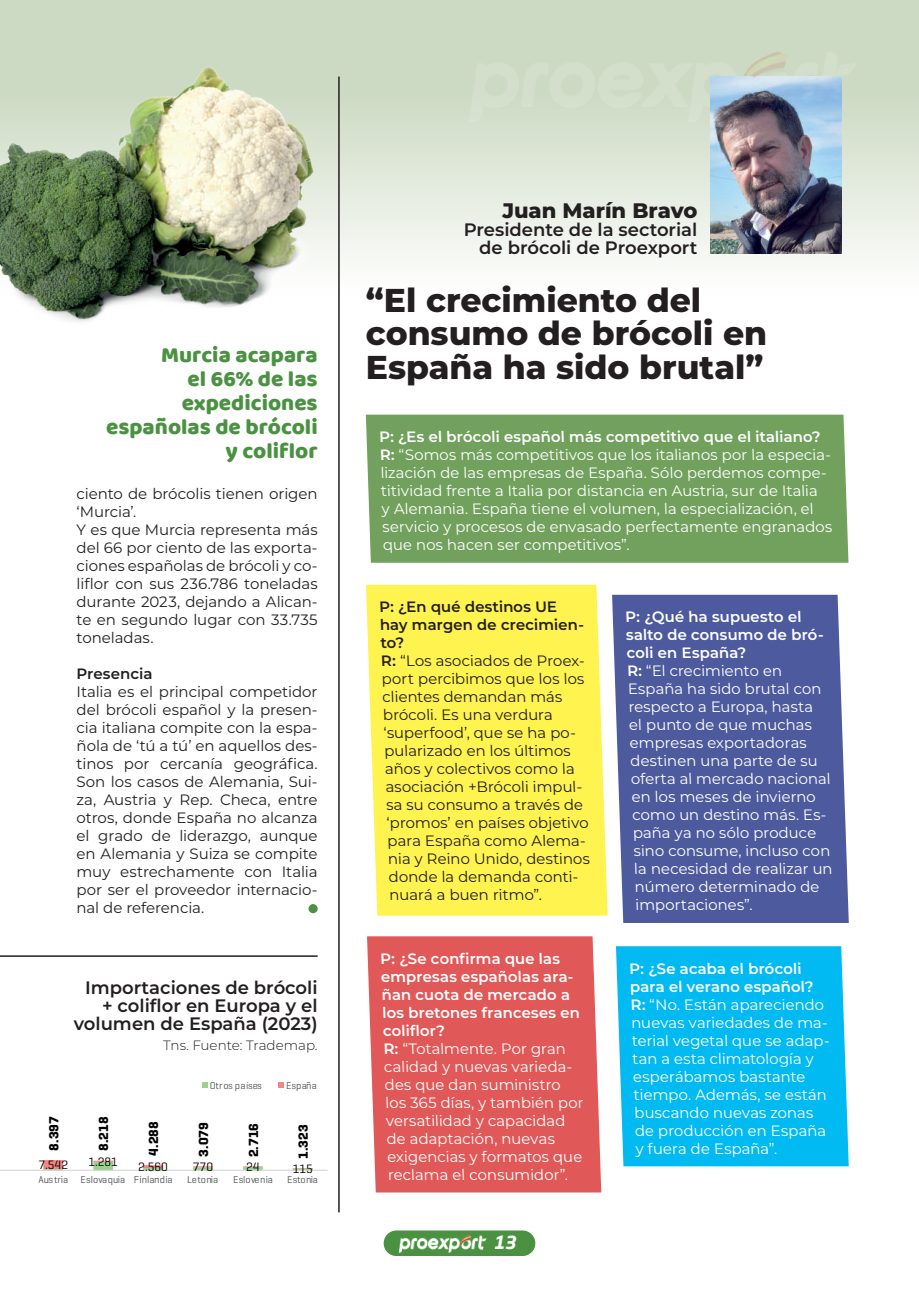
<style>
.page{position:relative;width:919px;height:1289px;background:#fff}
.page>*{position:absolute;margin:0;border:0;box-sizing:border-box;transform-origin:0 0}
.t1{font:800 33px/33px "Montserrat";color:#231f20}
.t2{font:800 22.5px/24px "Baloo Chettan 2";color:#4a9242;text-align:right}
.t3{font:800 21px "Montserrat";color:#231f20}
.t4{font:600 18px/18px "Montserrat";color:#231f20;text-align:right}
.t5{font:italic 700 18px "Neo Sans Pro";color:#fff}
.t6{font:15px/18px "Montserrat";color:#fff}
.t7{font:15px/18px "Montserrat";letter-spacing:-.005em;color:#231f20}
.t8{font:600 15px "Montserrat";letter-spacing:.01em;color:#fff}
.t9{font:600 15px "Montserrat";color:#231f20}
.t10{font:700 13.5px "Geogrotesque";color:#000001}
.t11{font:300 13.5px "Montserrat";color:#231f20}
.t12{font:12.3px "Geogrotesque";color:#000001}
.t13{font:10.2px "Geogrotesque";letter-spacing:-.005em;color:#515455}
.s1{font-weight:600}
</style>
<div class="page">
<div style="left:0;top:0;width:918px;height:296px;background:linear-gradient(to bottom,#c2d2b6,#fafbf9)"></div>
<div style="left:383px;top:1230px;width:152px;height:25px;background:#4a9242;border-radius:13px"></div>
<img style="left:398px;top:1235px;width:89px;height:18px">
<img style="left:454px;top:35px;width:416px;height:97px">
<svg style="left:43px;top:1160px;width:270px;height:9px"></svg>
<hr style="left:0;top:1169px;width:327px;height:1px;background:#cfd1d0">
<svg style="left:202px;top:1082px;width:6px;height:6px"></svg>
<svg style="left:278px;top:1082px;width:5px;height:6px"></svg>
<hr style="left:338px;top:77px;width:1px;height:1135px;background:#231f20">
<div style="left:365px;top:414px;width:483px;height:148px;background:#71a15d"></div>
<div style="left:616px;top:946px;width:232px;height:220px;background:#00baf1"></div>
<div style="left:366px;top:585px;width:242px;height:330px;background:#fff34f"></div>
<div style="left:612px;top:594px;width:237px;height:329px;background:#4d5a9e"></div>
<div style="left:367px;top:936px;width:234px;height:256px;background:#e05857"></div>
<hr style="left:0;top:955px;width:317px;height:1px;background:#231f20">
<div style="left:308px;top:904px;width:9px;height:9px;background:#4a9242;border-radius:50%"></div>
<img style="left:710px;top:77px;width:131px;height:177px">
<img style="left:0;top:54px;width:355px;height:272px">
<h2 class="t2" style="left:106px;top:342px;width:213px">Murcia acapara<br>el 66% de las expediciones españolas de brócoli y coliflor</h2>
<p class="t7" style="left:77px;top:484px;width:242px">ciento de brócolis tienen origen ‘Murcia’.<br>Y es que Murcia representa más del 66 por ciento de las exporta&shy;ciones españolas de brócoli y co&shy;liflor con sus 236.786 toneladas durante 2023, dejando a Alican&shy;te en segundo lugar con 33.735 toneladas.</p>
<p class="t9" style="left:77px;top:663px;width:77px">Presencia</p>
<p class="t7" style="left:77px;top:682px;width:242px;text-align:justify">Italia es el principal competidor del brócoli español y la presen&shy;cia italiana compite con la espa&shy;ñola de ‘tú a tú’ en aquellos des&shy;tinos por cercanía geográfica.<br>Son los casos de Alemania, Sui&shy;za, Austria y Rep. Checa, entre otros, donde España no alcanza el grado de liderazgo, aunque en Alemania y Suiza se compite muy estrechamente con Italia por ser el proveedor internacio&shy;nal de referencia.</p>
<p class="t4" style="left:74px;top:977px;width:245px">Importaciones de brócoli + coliflor en Europa y el volumen de España (2023)</p>
<p class="t11" style="left:163px;top:1036px;width:156px">Tns. Fuente: Trademap.</p>
<p class="t13" style="left:210px;top:1078px;width:53px">Otros países</p>
<p class="t13" style="left:286px;top:1078px;width:33px">España</p>
<p class="t10" style="left:45px;top:1150px;width:36px;rotate:-90deg">8.397</p>
<p class="t10" style="left:95px;top:1151px;width:36px;rotate:-90deg">8.218</p>
<p class="t10" style="left:145px;top:1155px;width:36px;rotate:-90deg">4.288</p>
<p class="t10" style="left:195px;top:1156px;width:36px;rotate:-90deg">3.079</p>
<p class="t10" style="left:245px;top:1157px;width:36px;rotate:-90deg">2.716</p>
<p class="t10" style="left:295px;top:1158px;width:36px;rotate:-90deg">1.323</p>
<p class="t13" style="left:38px;top:1173px;width:136px">Austria Eslovaquia Finlandia</p>
<p class="t13" style="left:187px;top:1173px;width:32px">Letonia</p>
<p class="t13" style="left:233px;top:1173px;width:42px">Eslovenia</p>
<p class="t13" style="left:287px;top:1173px;width:33px">Estonia</p>
<p class="t12" style="left:38px;top:1157px;width:31px">7.542</p>
<p class="t12" style="left:88px;top:1153px;width:31px">1.281</p>
<p class="t12" style="left:138px;top:1159px;width:31px">2.560</p>
<p class="t12" style="left:193px;top:1159px;width:22px">770</p>
<p class="t12" style="left:246px;top:1159px;width:15px">24</p>
<p class="t12" style="left:293px;top:1161px;width:22px">115</p>
<h3 class="t3" style="left:502px;top:195px;width:196px">Juan Marín Bravo</h3>
<p class="t4" style="left:463px;top:220px;width:235px">Presidente de la sectorial de brócoli de Proexport</p>
<h1 class="t1" style="left:366px;top:282px;width:403px">“El crecimiento del consumo de brócoli en<br>España ha sido brutal”</h1>
<p class="t6" style="left:379px;top:427px;width:455px"><span class="s1">P: ¿Es el brócoli español más competitivo que el italiano?<br>R:</span> “Somos más competitivos que los italianos por la especia&shy;lización de las empresas de España. Sólo perdemos compe&shy;titividad frente a Italia por distancia en Austria, sur de Italia<br>y Alemania. España tiene el volumen, la especialización, el servicio y procesos de envasado perfectamente engranados que nos hacen ser competitivos”.</p>
<p class="t9" style="left:379px;top:596px;width:180px">P: ¿En qué destinos UE</p>
<p class="t9" style="left:380px;top:614px;width:206px">hay margen de crecimien-</p>
<p class="t9" style="left:380px;top:632px;width:26px">to?</p>
<p class="t7" style="left:381px;top:651px;width:206px"><span class="s1">R:</span> “Los asociados de Proex-</p>
<p class="t7" style="left:382px;top:669px;width:205px">port percibimos que los los</p>
<p class="t7" style="left:382px;top:687px;width:182px">clientes demandan más</p>
<p class="t7" style="left:383px;top:705px;width:172px">brócoli. Es una verdura</p>
<p class="t7" style="left:384px;top:723px;width:194px">‘superfood’, que se ha po-</p>
<p class="t7" style="left:384px;top:741px;width:189px">pularizado en los últimos</p>
<p class="t7" style="left:385px;top:759px;width:192px">años y colectivos como la</p>
<p class="t7" style="left:385px;top:777px;width:199px">asociación +Brócoli impul-</p>
<p class="t7" style="left:386px;top:795px;width:199px">sa su consumo a través de</p>
<p class="t7" style="left:387px;top:813px;width:204px">‘promos’ en países objetivo</p>
<p class="t7" style="left:387px;top:831px;width:200px">para España como Alema-</p>
<p class="t7" style="left:388px;top:849px;width:204px">nia y Reino Unido, destinos</p>
<p class="t7" style="left:389px;top:867px;width:192px">donde la demanda conti-</p>
<p class="t7" style="left:389px;top:885px;width:155px">nuará a buen ritmo”.</p>
<p class="t8" style="left:380px;top:947px;width:182px">P: ¿Se confirma que las</p>
<p class="t8" style="left:381px;top:965px;width:195px">empresas españolas ara-</p>
<p class="t8" style="left:382px;top:983px;width:190px">ñan cuota de mercado a</p>
<p class="t8" style="left:382px;top:1001px;width:200px">los bretones franceses en</p>
<p class="t8" style="left:383px;top:1019px;width:64px">coliflor?</p>
<p class="t6" style="left:383px;top:1038px;width:184px"><span class="s1">R:</span> “Totalmente. Por gran</p>
<p class="t6" style="left:384px;top:1056px;width:190px">calidad y nuevas varieda-</p>
<p class="t6" style="left:385px;top:1074px;width:178px">des que dan suministro</p>
<p class="t6" style="left:385px;top:1092px;width:200px">los 365 días, y también por</p>
<p class="t6" style="left:386px;top:1110px;width:182px">versatilidad y capacidad</p>
<p class="t6" style="left:387px;top:1128px;width:170px">de adaptación, nuevas</p>
<p class="t6" style="left:387px;top:1146px;width:197px">exigencias y formatos que</p>
<p class="t6" style="left:388px;top:1164px;width:182px">reclama el consumidor”.</p>
<p class="t5" style="left:493px;top:1230px;width:24px">13</p>
<p class="t8" style="left:625px;top:606px;width:178px">P: ¿Qué ha supuesto el</p>
<p class="t8" style="left:626px;top:624px;width:200px">salto de consumo de bró-</p>
<p class="t8" style="left:626px;top:642px;width:122px">coli en España?</p>
<p class="t6" style="left:627px;top:661px;width:157px"><span class="s1">R:</span> “El crecimiento en</p>
<p class="t6" style="left:628px;top:679px;width:196px">España ha sido brutal con</p>
<p class="t6" style="left:628px;top:697px;width:187px">respecto a Europa, hasta</p>
<p class="t6" style="left:629px;top:715px;width:185px">el punto de que muchas</p>
<p class="t6" style="left:630px;top:733px;width:179px">empresas exportadoras</p>
<p class="t6" style="left:630px;top:751px;width:189px">destinen una parte de su</p>
<p class="t6" style="left:631px;top:769px;width:202px">oferta al mercado nacional</p>
<p class="t6" style="left:631px;top:787px;width:186px">en los meses de invierno</p>
<p class="t6" style="left:632px;top:805px;width:196px">como un destino más. Es-</p>
<p class="t6" style="left:633px;top:823px;width:185px">paña ya no sólo produce</p>
<p class="t6" style="left:633px;top:841px;width:199px">sino consume, incluso con</p>
<p class="t6" style="left:634px;top:859px;width:200px">la necesidad de realizar un</p>
<p class="t6" style="left:635px;top:877px;width:187px">número determinado de</p>
<p class="t6" style="left:635px;top:895px;width:119px">importaciones”.</p>
<p class="t8" style="left:629px;top:957px;width:174px">P: ¿Se acaba el brócoli</p>
<p class="t8" style="left:630px;top:975px;width:186px">para el verano español?</p>
<p class="t6" style="left:630px;top:994px;width:196px"><span class="s1">R:</span> “No. Están apareciendo</p>
<p class="t6" style="left:631px;top:1012px;width:199px">nuevas variedades de ma-</p>
<p class="t6" style="left:632px;top:1030px;width:200px">terial vegetal que se adap-</p>
<p class="t6" style="left:632px;top:1048px;width:183px">tan a esta climatología y</p>
<p class="t6" style="left:633px;top:1066px;width:174px">esperábamos bastante</p>
<p class="t6" style="left:634px;top:1084px;width:195px">tiempo. Además, se están</p>
<p class="t6" style="left:634px;top:1102px;width:181px">buscando nuevas zonas</p>
<p class="t6" style="left:635px;top:1120px;width:193px">de producción en España</p>
<p class="t6" style="left:635px;top:1138px;width:144px">y fuera de España”.</p>
</div>
